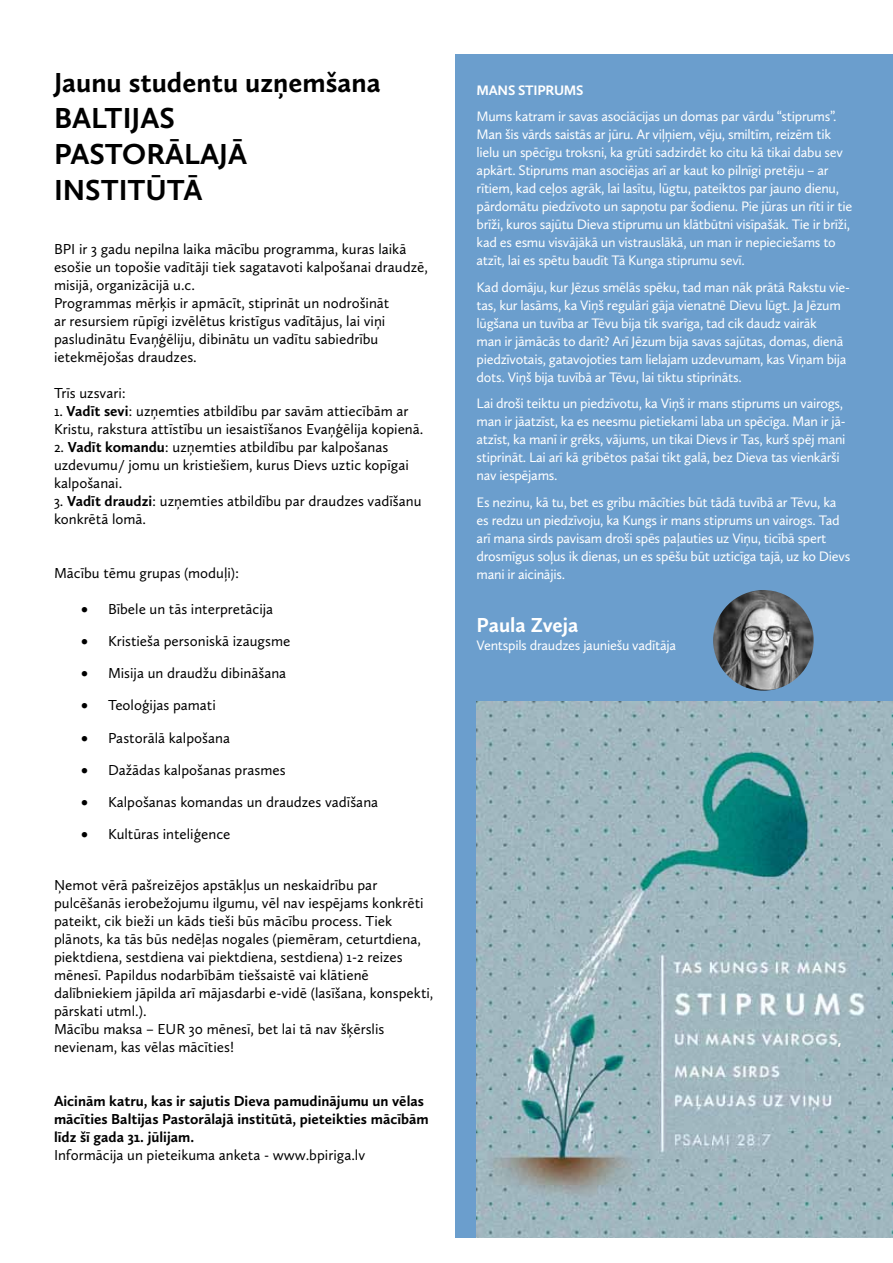
<style>
.page{position:relative;width:893px;height:1263px;background:#fff}
.page>*{position:absolute;margin:0;border:0;box-sizing:border-box;transform-origin:0 0}
.t1{font:700 30px/36px "Calluna Sans";color:#000}
.t2{font:700 28.5px "Calluna Sans";color:#000}
.t3{font:700 21px "Calluna Sans";color:#fff}
.t4{font:15px/18px "Calluna Sans";color:#000}
.t5{font:700 15px/18px "Calluna Sans";color:#000}
.t6{font:14.25px/18px "Calluna Sans";letter-spacing:-.02em;color:#fff}
.t7{font:700 14.25px "Calluna Sans";letter-spacing:-.02em;color:#fff}
.t8{font:700 14.25px "Myanmar Text";color:#fff}
.s1{font-weight:700}
</style>
<div class="page">
<div style="left:455px;top:54px;width:438px;height:1183px;background:#6b9ecd"></div>
<img style="left:477px;top:701px;width:416px;height:536px">
<img style="left:713px;top:590px;width:101px;height:101px;border-radius:50px">
<h2 class="t2" style="left:54px;top:65px;width:328px">Jaunu studentu uzņemšana</h2>
<h1 class="t1" style="left:54px;top:100px;width:195px">BALTIJAS<br>PASTORĀLAJĀ<br>INSTITŪTĀ</h1>
<p class="t4" style="left:54px;top:240px;width:375px">BPI ir 3 gadu nepilna laika mācību programma, kuras laikā esošie un topošie vadītāji tiek sagatavoti kalpošanai draudzē, misijā, organizācijā u.c.<br>Programmas mērķis ir apmācīt, stiprināt un nodrošināt<br>ar resursiem rūpīgi izvēlētus kristīgus vadītājus, lai viņi pasludinātu Evaņģēliju, dibinātu un vadītu sabiedrību ietekmējošas draudzes.</p>
<p class="t4" style="left:54px;top:384px;width:73px">Trīs uzsvari:</p>
<p class="t4" style="left:54px;top:402px;width:371px">1. <span class="s1">Vadīt sevi</span>: uzņemties atbildību par savām attiecībām ar<br>Kristu, rakstura attīstību un iesaistīšanos Evaņģēlija kopienā.</p>
<p class="t4" style="left:54px;top:438px;width:356px">2. <span class="s1">Vadīt komandu</span>: uzņemties atbildību par kalpošanas uzdevumu/ jomu un kristiešiem, kurus Dievs uztic kopīgai kalpošanai.</p>
<p class="t4" style="left:54px;top:492px;width:369px">3. <span class="s1">Vadīt draudzi</span>: uzņemties atbildību par draudzes vadīšanu konkrētā lomā.</p>
<p class="t4" style="left:54px;top:564px;width:187px">Mācību tēmu grupas (moduļi):</p>
<p class="t4" style="left:81px;top:599px;width:194px">• Bībele un tās interpretācija</p>
<p class="t4" style="left:81px;top:632px;width:211px">• Kristieša personiskā izaugsme</p>
<p class="t4" style="left:81px;top:664px;width:207px">• Misija un draudžu dibināšana</p>
<p class="t4" style="left:81px;top:696px;width:136px">• Teoloģijas pamati</p>
<p class="t4" style="left:81px;top:728px;width:151px">• Pastorālā kalpošana</p>
<p class="t4" style="left:81px;top:761px;width:206px">• Dažādas kalpošanas prasmes</p>
<p class="t4" style="left:81px;top:793px;width:299px">• Kalpošanas komandas un draudzes vadīšana</p>
<p class="t4" style="left:81px;top:825px;width:151px">• Kultūras inteliģence</p>
<p class="t4" style="left:54px;top:876px;width:381px">Ņemot vērā pašreizējos apstākļus un neskaidrību par pulcēšanās ierobežojumu ilgumu, vēl nav iespējams konkrēti pateikt, cik bieži un kāds tieši būs mācību process. Tiek plānots, ka tās būs nedēļas nogales (piemēram, ceturtdiena, piektdiena, sestdiena vai piektdiena, sestdiena) 1-2 reizes mēnesī. Papildus nodarbībām tiešsaistē vai klātienē dalībniekiem jāpilda arī mājasdarbi e-vidē (lasīšana, konspekti, pārskati utml.).<br>Mācību maksa – EUR 30 mēnesī, bet lai tā nav šķērslis nevienam, kas vēlas mācīties!</p>
<p class="t5" style="left:54px;top:1092px;width:376px">Aicinām katru, kas ir sajutis Dieva pamudinājumu un vēlas mācīties Baltijas Pastorālajā institūtā, pieteikties mācībām līdz šī gada 31. jūlijam.</p>
<p class="t4" style="left:54px;top:1146px;width:313px">Informācija un pieteikuma anketa - www.bpiriga.lv</p>
<p class="t7" style="left:477px;top:81px;width:108px">MANS STIPRUMS</p>
<p class="t6" style="left:477px;top:107px;width:377px">Mums katram ir savas asociācijas un domas par vārdu “stiprums”.<br>Man šis vārds saistās ar jūru. Ar viļņiem, vēju, smiltīm, reizēm tik lielu un spēcīgu troksni, ka grūti sadzirdēt ko citu kā tikai dabu sev apkārt. Stiprums man asociējas arī ar kaut ko pilnīgi pretēju – ar rītiem, kad ceļos agrāk, lai lasītu, lūgtu, pateiktos par jauno dienu, pārdomātu piedzīvoto un sapņotu par šodienu. Pie jūras un rīti ir tie brīži, kuros sajūtu Dieva stiprumu un klātbūtni visīpašāk. Tie ir brīži, kad es esmu visvājākā un vistrauslākā, un man ir nepieciešams to atzīt, lai es spētu baudīt Tā Kunga stiprumu sevī.</p>
<p class="t6" style="left:477px;top:278px;width:375px">Kad domāju, kur Jēzus smēlās spēku, tad man nāk prātā Rakstu vie&shy;tas, kur lasāms, ka Viņš regulāri gāja vienatnē Dievu lūgt. Ja Jēzum lūgšana un tuvība ar Tēvu bija tik svarīga, tad cik daudz vairāk<br>man ir jāmācās to darīt? Arī Jēzum bija savas sajūtas, domas, dienā piedzīvotais, gatavojoties tam lielajam uzdevumam, kas Viņam bija dots. Viņš bija tuvībā ar Tēvu, lai tiktu stiprināts.</p>
<p class="t6" style="left:477px;top:394px;width:371px">Lai droši teiktu un piedzīvotu, ka Viņš ir mans stiprums un vairogs, man ir jāatzīst, ka es neesmu pietiekami laba un spēcīga. Man ir jā&shy;atzīst, ka manī ir grēks, vājums, un tikai Dievs ir Tas, kurš spēj mani stiprināt. Lai arī kā gribētos pašai tikt galā, bez Dieva tas vienkārši nav iespējams.</p>
<p class="t6" style="left:477px;top:493px;width:375px">Es nezinu, kā tu, bet es gribu mācīties būt tādā tuvībā ar Tēvu, ka es redzu un piedzīvoju, ka Kungs ir mans stiprums un vairogs. Tad arī mana sirds pavisam droši spēs paļauties uz Viņu, ticībā spert drosmīgus soļus ik dienas, un es spēšu būt uzticīga tajā, uz ko Dievs mani ir aicinājis.</p>
<h3 class="t3" style="left:477px;top:612px;width:103px">Paula Zveja</h3>
<p class="t6" style="left:477px;top:636px;width:201px">Ventspils draudzes jauniešu vadītāja</p>
<p class="t8" style="left:838px;top:1031px;width:5px">,</p>
</div>
